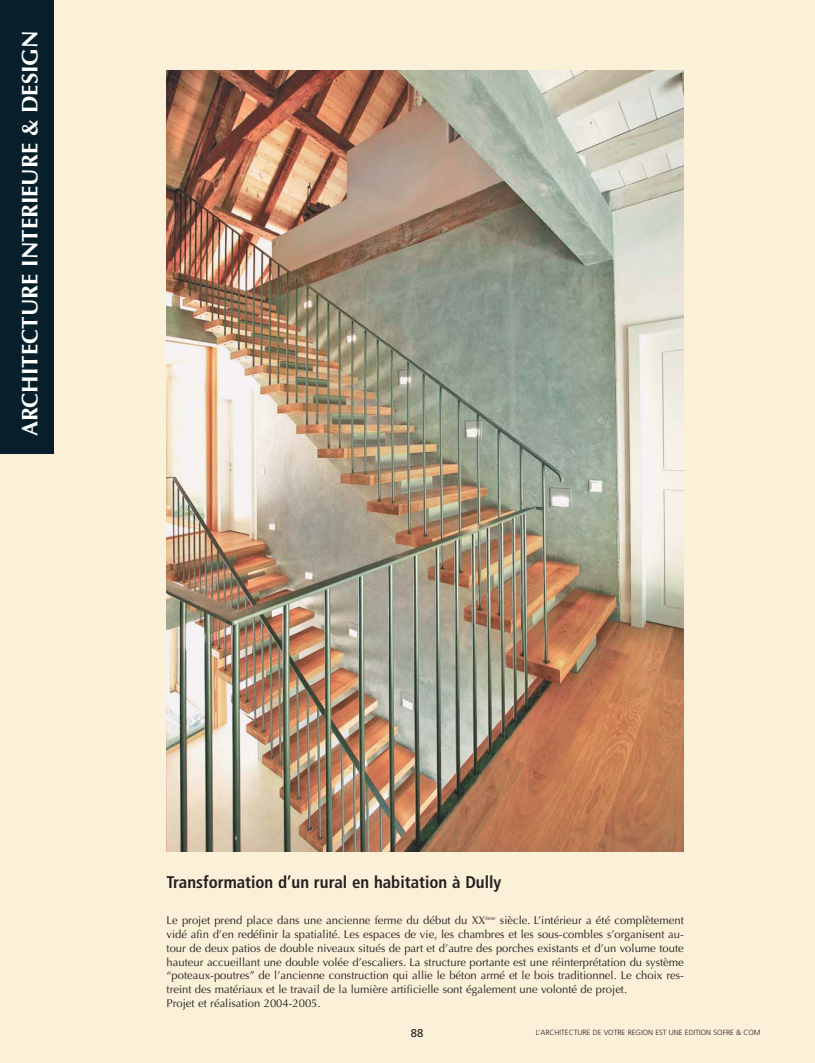
<style>
.page{position:relative;width:815px;height:1063px;background:#fbf1d9}
.page>*{position:absolute;margin:0;border:0;box-sizing:border-box;transform-origin:0 0}
.t1{font:700 22.5px "Optima";color:#fff}
.t2{font:700 condensed 16.88px "Frutiger";color:#231f20}
.t3{font:11.25px/13.8px "Optima";color:#231f20}
.t4{font:11.25px "Frutiger";color:#231f20}
.t5{font:300 7.5px "Frutiger";color:#231f20}
</style>
<div class="page">
<div style="left:0;top:0;width:53px;height:454px;background:#061f2a"></div>
<img style="left:167px;top:71px;width:517px;height:781px">
<h1 class="t1" style="left:21px;top:436px;width:407px;rotate:-90deg">ARCHITECTURE INTERIEURE &amp; DESIGN</h1>
<h2 class="t2" style="left:167px;top:875px;width:336px">Transformation d’un rural en habitation à Dully</h2>
<p class="t3" style="left:167px;top:915px;width:519px">Le projet prend place dans une ancienne ferme du début du XX<sup>ème</sup> siècle. L’intérieur a été complètement vidé afin d’en redéfinir la spatialité. Les espaces de vie, les chambres et les sous-combles s’organisent au&shy;tour de deux patios de double niveaux situés de part et d’autre des porches existants et d’un volume toute hauteur accueillant une double volée d’escaliers. La structure portante est une réinterprétation du système “poteaux-poutres” de l’ancienne construction qui allie le béton armé et le bois traditionnel. Le choix res&shy;treint des matériaux et le travail de la lumière artificielle sont également une volonté de projet.<br>Projet et réalisation 2004-2005.</p>
<p class="t4" style="left:411px;top:1029px;width:14px">88</p>
<p class="t5" style="left:536px;top:1029px;width:226px">L’ARCHITECTURE DE VOTRE REGION EST UNE EDITION SOFRE &amp; COM</p>
</div>
